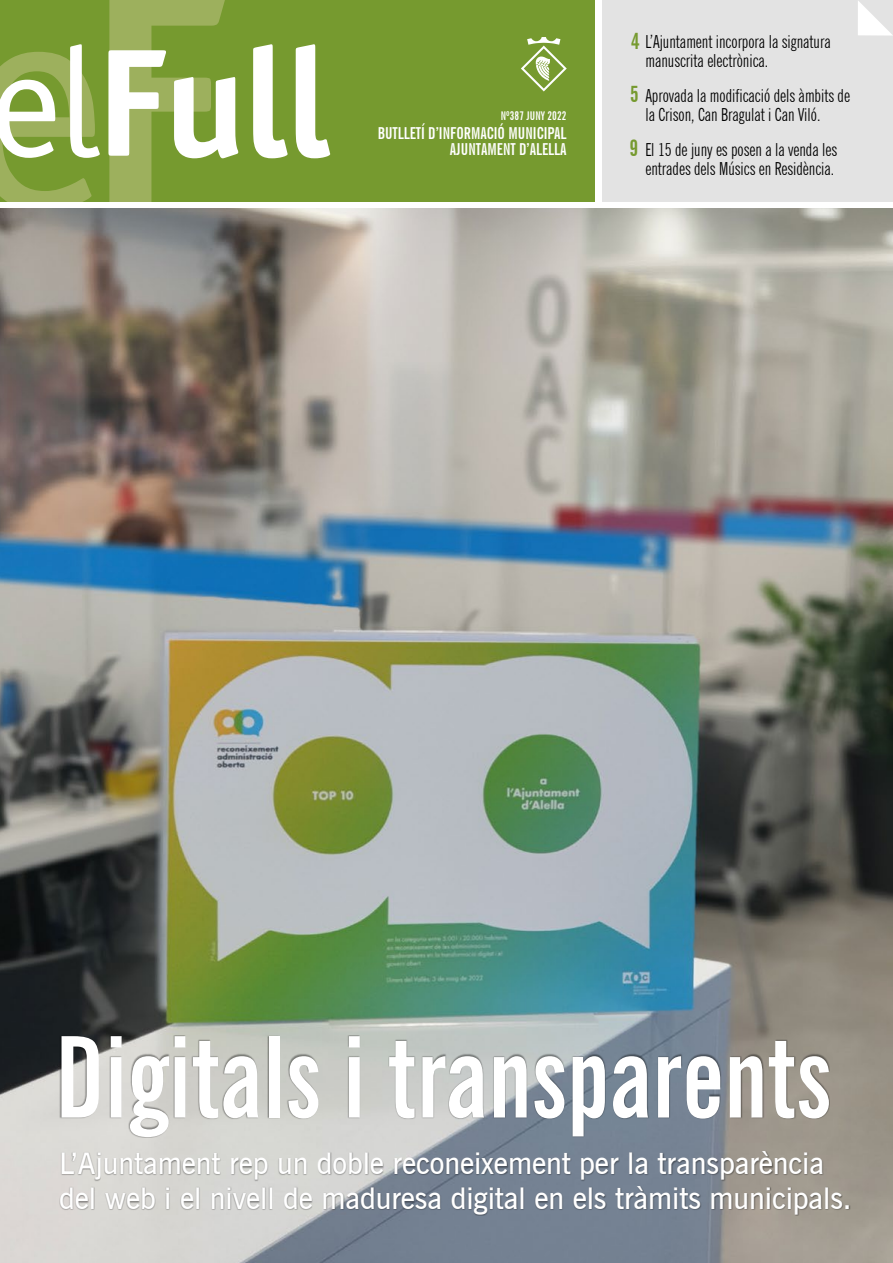
<style>
.page{position:relative;width:893px;height:1263px;background:#fff}
.page>*{position:absolute;margin:0;border:0;box-sizing:border-box;transform-origin:0 0}
.t1{font:700 extra-condensed 112.5px "News Gothic BT";color:#fff}
.t2{font:600 30px/34.5px "News Gothic BT";letter-spacing:-.005em;color:#fff}
.t3{font:700 extra-condensed 22.5px "News Gothic BT";color:#769a2f}
.t4{font:extra-condensed 18px/19.5px "News Gothic BT";color:#000}
.t5{font:700 extra-condensed 16.5px/16.5px "News Gothic BT";color:#fff;text-align:right}
.t6{font:700 extra-condensed 12px "News Gothic BT";color:#fff}
</style>
<div class="page">
<img style="left:0;top:209px;width:893px;height:1054px">
<div style="left:603px;top:0;width:290px;height:201px;background:#e3e3e3"></div>
<svg style="left:858px;top:1px;width:35px;height:35px"></svg>
<div style="left:0;top:0;width:594px;height:201px;background:#769a2f"></div>
<svg style="left:0;top:44px;width:100px;height:157px"></svg>
<svg style="left:108px;top:0;width:130px;height:201px"></svg>
<svg style="left:253px;top:44px;width:35px;height:114px"></svg>
<svg style="left:296px;top:44px;width:34px;height:114px"></svg>
<svg style="left:521px;top:37px;width:46px;height:54px"></svg>
<div style="left:59px;top:1151px;width:791px;height:65px;background:#000;opacity:.4"></div>
<div style="left:60px;top:1035px;width:770px;height:102px;background:#000;opacity:.4"></div>
<p class="t6" style="left:501px;top:108px;width:67px">Nº387 JUNY 2022</p>
<p class="t5" style="left:378px;top:125px;width:190px">BUTLLETÍ D’INFORMACIÓ MUNICIPAL<br>AJUNTAMENT D’ALELLA</p>
<p class="t3" style="left:631px;top:27px;width:10px">4</p>
<p class="t3" style="left:630px;top:80px;width:10px">5</p>
<p class="t3" style="left:629px;top:134px;width:10px">9</p>
<p class="t4" style="left:645px;top:31px;width:187px">L’Ajuntament incorpora la signatura manuscrita electrònica.</p>
<p class="t4" style="left:645px;top:85px;width:206px">Aprovada la modificació dels àmbits de la Crison, Can Bragulat i Can Viló.</p>
<p class="t4" style="left:645px;top:139px;width:193px">El 15 de juny es posen a la venda les entrades dels Músics en Residència.</p>
<h1 class="t1" style="left:55px;top:1009px;width:778px">Digitals i transparents</h1>
<h2 class="t2" style="left:59px;top:1146px;width:794px">L’Ajuntament rep un doble reconeixement per la transparència del web i el nivell de maduresa digital en els tràmits municipals.</h2>
</div>
